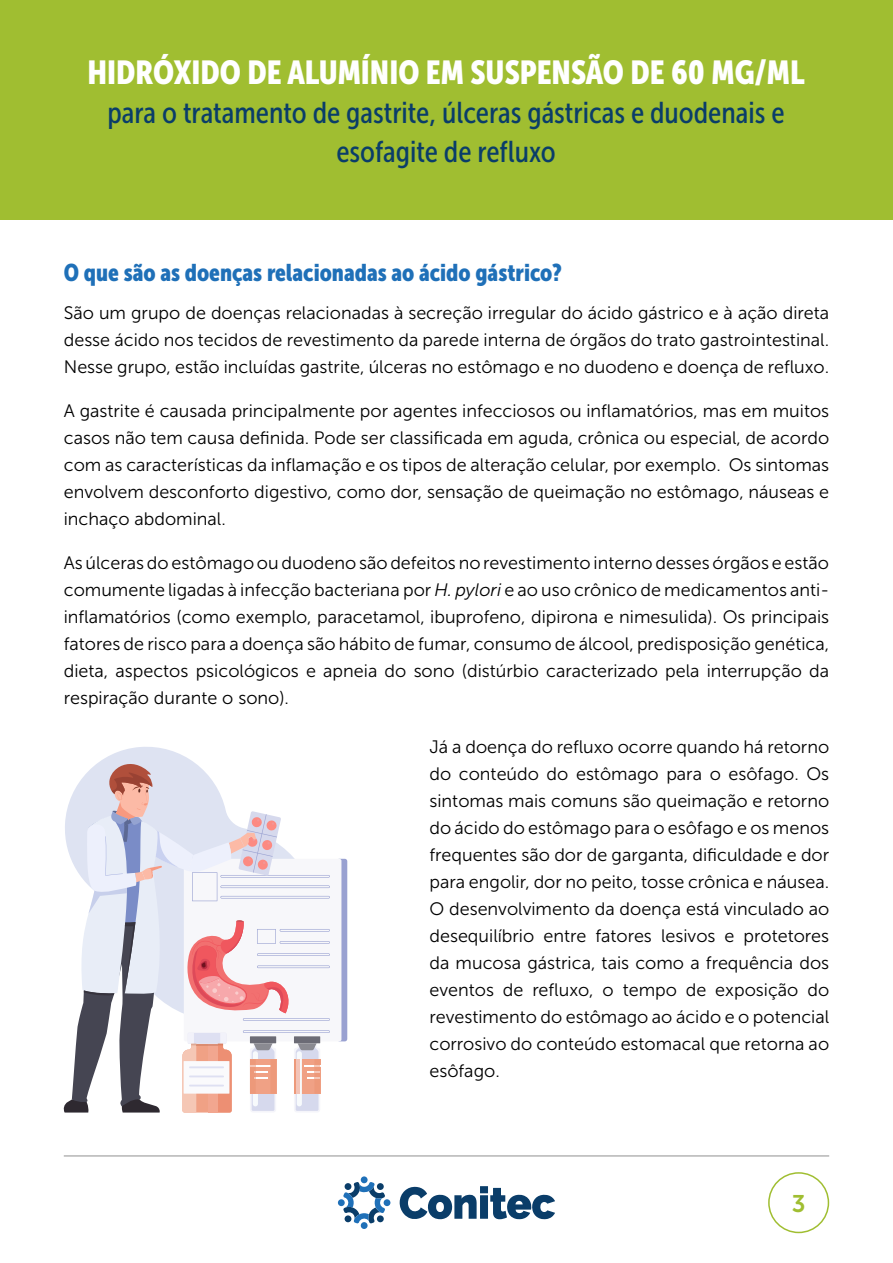
<style>
.page{position:relative;width:893px;height:1263px;background:#fff}
.page>*{position:absolute;margin:0;border:0;box-sizing:border-box;transform-origin:0 0}
.t1{font:33px "Museo Sans Condensed 900";color:#fff}
.t2{font:30px/39px "Museo Sans Condensed 500";color:#0a3d69;text-align:center}
.t3{font:24px "Museo Sans Condensed 900";color:#1f70b8}
.t4{font:24px "Museo Sans 700";color:#a0be31}
.t5{font:18px/27px "Museo Sans 300";color:#000;text-align:justify}
.s1{font-style:italic}
</style>
<div class="page">
<hr style="left:64px;top:1155px;width:765px;height:2px;background:#b5b5b5">
<svg style="left:400px;top:1186px;width:155px;height:33px"></svg>
<div style="left:361px;top:1176px;width:7px;height:7px;background:#1f70b8;border-radius:50%"></div>
<div style="left:384px;top:1199px;width:6px;height:7px;background:#1f70b8;border-radius:50%"></div>
<div style="left:338px;top:1199px;width:7px;height:7px;background:#1f70b8;border-radius:50%"></div>
<div style="left:361px;top:1222px;width:7px;height:7px;background:#1f70b8;border-radius:50%"></div>
<svg style="left:343px;top:1182px;width:42px;height:41px"></svg>
<div style="left:768px;top:1172px;width:61px;height:61px;border:2px solid #a0be31;border-radius:50%"></div>
<div style="left:0;top:0;width:892px;height:220px;background:#a0be31"></div>
<svg style="left:100px;top:747px;width:93px;height:15px"></svg>
<svg style="left:340px;top:859px;width:7px;height:182px"></svg>
<div style="left:184px;top:859px;width:157px;height:182px;background:#f7f7fa;border-radius:2px"></div>
<hr style="left:220px;top:875px;width:110px;height:3px;background:#99a1d1">
<hr style="left:220px;top:885px;width:110px;height:3px;background:#99a1d1">
<hr style="left:220px;top:896px;width:110px;height:2px;background:#99a1d1">
<hr style="left:280px;top:929px;width:50px;height:3px;background:#99a1d1">
<hr style="left:280px;top:941px;width:50px;height:3px;background:#99a1d1">
<hr style="left:257px;top:953px;width:73px;height:3px;background:#99a1d1">
<hr style="left:257px;top:965px;width:73px;height:3px;background:#99a1d1">
<hr style="left:243px;top:1018px;width:87px;height:3px;background:#99a1d1">
<hr style="left:243px;top:1030px;width:87px;height:3px;background:#99a1d1">
<svg style="left:63px;top:762px;width:257px;height:350px"></svg>
<h1 class="t1" style="left:88px;top:53px;width:719px">HIDRÓXIDO DE ALUMÍNIO EM SUSPENSÃO DE 60 MG/ML</h1>
<h2 class="t2" style="left:107px;top:93px;width:679px">para o tratamento de gastrite, úlceras gástricas e duodenais e esofagite de refluxo</h2>
<h3 class="t3" style="left:64px;top:259px;width:500px">O que são as doenças relacionadas ao ácido gástrico?</h3>
<p class="t5" style="left:64px;top:299px;width:767px">São um grupo de doenças relacionadas à secreção irregular do ácido gástrico e à ação direta desse ácido nos tecidos de revestimento da parede interna de órgãos do trato gastrointestinal.<br>Nesse grupo, estão incluídas gastrite, úlceras no estômago e no duodeno e doença de refluxo.</p>
<p class="t5" style="left:64px;top:397px;width:767px">A gastrite é causada principalmente por agentes infecciosos ou inflamatórios, mas em muitos casos não tem causa definida. Pode ser classificada em aguda, crônica ou especial, de acordo com as características da inflamação e os tipos de alteração celular, por exemplo. Os sintomas envolvem desconforto digestivo, como dor, sensação de queimação no estômago, náuseas e inchaço abdominal.</p>
<p class="t5" style="left:64px;top:550px;width:767px">As úlceras do estômago ou duodeno são defeitos no revestimento interno desses órgãos e estão comumente ligadas à infecção bacteriana por <span class="s1">H. pylori</span> e ao uso crônico de medicamentos anti&shy;inflamatórios (como exemplo, paracetamol, ibuprofeno, dipirona e nimesulida). Os principais fatores de risco para a doença são hábito de fumar, consumo de álcool, predisposição genética, dieta, aspectos psicológicos e apneia do sono (distúrbio caracterizado pela interrupção da respiração durante o sono).</p>
<p class="t5" style="left:429px;top:734px;width:401px">Já a doença do refluxo ocorre quando há retorno do conteúdo do estômago para o esôfago. Os sintomas mais comuns são queimação e retorno do ácido do estômago para o esôfago e os menos frequentes são dor de garganta, dificuldade e dor para engolir, dor no peito, tosse crônica e náusea.<br>O desenvolvimento da doença está vinculado ao desequilíbrio entre fatores lesivos e protetores da mucosa gástrica, tais como a frequência dos eventos de refluxo, o tempo de exposição do revestimento do estômago ao ácido e o potencial corrosivo do conteúdo estomacal que retorna ao esôfago.</p>
<h3 class="t4" style="left:792px;top:1190px;width:15px">3</h3>
</div>
